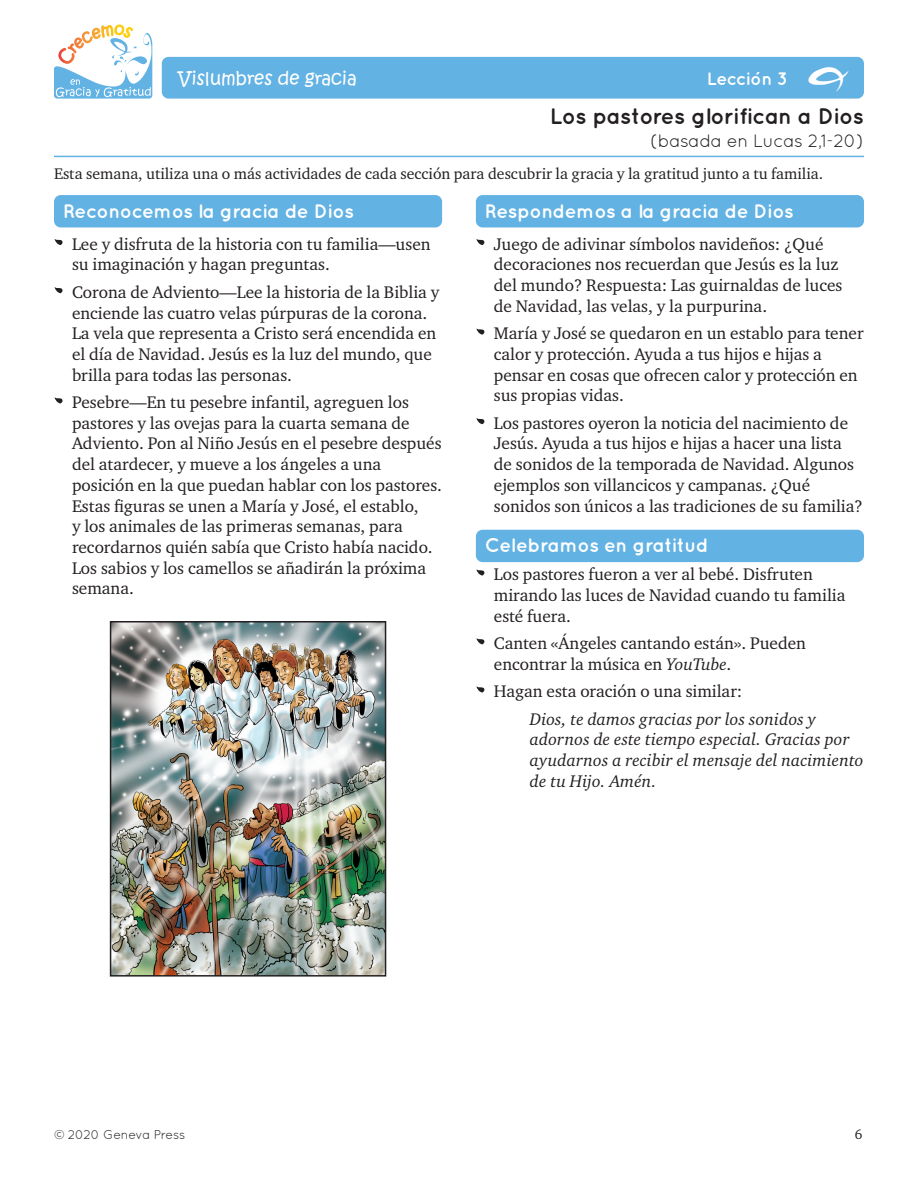
<style>
.page{position:relative;width:918px;height:1188px;background:#fff}
.page>*{position:absolute;margin:0;border:0;box-sizing:border-box;transform-origin:0 0}
.t1{font:60px "Growing Grace Gratitude";color:#231f20}
.t2{font:45px "Growing Grace Gratitude";color:#fff}
.t3{font:700 22.5px "Quicksand";letter-spacing:-.02em;color:#231f20}
.t4{font:700 19.5px "Quicksand";letter-spacing:-.02em;color:#fff}
.t5{font:18px "Quicksand";letter-spacing:-.02em;color:#231f20}
.t6{font:18px "Kristen Normal ITC Std";color:#fff}
.t7{font:700 18px "Quicksand";letter-spacing:-.03em;color:#fff}
.t8{font:17.25px/20.7px "Charter ITC Std";color:#231f20}
.t9{font:italic 17.25px/20.7px "Charter ITC Std";letter-spacing:.01em;color:#231f20}
.t10{font:15.75px "Charter ITC Std";color:#231f20}
.t11{font:13.5px "Charter ITC Std";color:#231f20}
.t12{font:12.75px "Quicksand";letter-spacing:-.02em;color:#231f20}
.s1{font-style:italic}
</style>
<div class="page">
<svg style="left:54px;top:25px;width:98px;height:74px"></svg>
<hr style="left:54px;top:156px;width:810px;height:1px;background:#62b2e3">
<div style="left:54px;top:195px;width:388px;height:32px;background:#62b2e3;border-radius:7px"></div>
<img style="left:113px;top:624px;width:270px;height:350px">
<div style="left:110px;top:621px;width:276px;height:356px;border:2px solid #231f20"></div>
<div style="left:476px;top:195px;width:388px;height:32px;background:#62b2e3;border-radius:7px"></div>
<div style="left:476px;top:530px;width:388px;height:32px;background:#62b2e3;border-radius:7px"></div>
<div style="left:162px;top:57px;width:702px;height:42px;background:#62b2e3;border-radius:7px"></div>
<p class="t6" style="left:178px;top:67px;width:180px">Vislumbres de gracia</p>
<p class="t7" style="left:707px;top:68px;width:82px">Lección 3</p>
<h2 class="t2" style="left:808px;top:60px;width:42px">E</h2>
<h3 class="t3" style="left:550px;top:102px;width:316px">Los pastores glorifican a Dios</h3>
<p class="t5" style="left:650px;top:130px;width:215px">(basada en Lucas 2,1-20)</p>
<p class="t10" style="left:54px;top:164px;width:771px">Esta semana, utiliza una o más actividades de cada sección para descubrir la gracia y la gratitud junto a tu familia.</p>
<p class="t4" style="left:63px;top:199px;width:292px">Reconocemos la gracia de Dios</p>
<h1 class="t1" style="left:54px;top:220px;width:11px">Z</h1>
<p class="t8" style="left:72px;top:233px;width:360px">Lee y disfruta de la historia con tu familia—usen su imaginación y hagan preguntas.</p>
<h1 class="t1" style="left:54px;top:268px;width:11px">Z</h1>
<p class="t8" style="left:72px;top:281px;width:369px">Corona de Adviento—Lee la historia de la Biblia y enciende las cuatro velas púrpuras de la corona.<br>La vela que representa a Cristo será encendida en el día de Navidad. Jesús es la luz del mundo, que brilla para todas las personas.</p>
<h1 class="t1" style="left:54px;top:378px;width:11px">Z</h1>
<p class="t8" style="left:72px;top:392px;width:372px">Pesebre—En tu pesebre infantil, agreguen los pastores y las ovejas para la cuarta semana de Adviento. Pon al Niño Jesús en el pesebre después del atardecer, y mueve a los ángeles a una posición en la que puedan hablar con los pastores.<br>Estas figuras se unen a María y José, el establo,<br>y los animales de las primeras semanas, para recordarnos quién sabía que Cristo había nacido.<br>Los sabios y los camellos se añadirán la próxima semana.</p>
<p class="t4" style="left:485px;top:199px;width:310px">Respondemos a la gracia de Dios</p>
<h1 class="t1" style="left:476px;top:220px;width:11px">Z</h1>
<p class="t8" style="left:494px;top:233px;width:350px">Juego de adivinar símbolos navideños: ¿Qué decoraciones nos recuerdan que Jesús es la luz del mundo? Respuesta: Las guirnaldas de luces de Navidad, las velas, y la purpurina.</p>
<h1 class="t1" style="left:476px;top:309px;width:11px">Z</h1>
<p class="t8" style="left:494px;top:323px;width:371px">María y José se quedaron en un establo para tener calor y protección. Ayuda a tus hijos e hijas a pensar en cosas que ofrecen calor y protección en sus propias vidas.</p>
<h1 class="t1" style="left:476px;top:399px;width:11px">Z</h1>
<p class="t8" style="left:494px;top:412px;width:370px">Los pastores oyeron la noticia del nacimiento de Jesús. Ayuda a tus hijos e hijas a hacer una lista de sonidos de la temporada de Navidad. Algunos ejemplos son villancicos y campanas. ¿Qué sonidos son únicos a las tradiciones de su familia?</p>
<p class="t4" style="left:485px;top:534px;width:225px">Celebramos en gratitud</p>
<h1 class="t1" style="left:476px;top:550px;width:11px">Z</h1>
<p class="t8" style="left:494px;top:564px;width:353px">Los pastores fueron a ver al bebé. Disfruten mirando las luces de Navidad cuando tu familia esté fuera.</p>
<h1 class="t1" style="left:476px;top:619px;width:11px">Z</h1>
<p class="t8" style="left:494px;top:632px;width:314px">Canten «Ángeles cantando están». Pueden encontrar la música en <span class="s1">YouTube</span>.</p>
<h1 class="t1" style="left:476px;top:667px;width:11px">Z</h1>
<p class="t8" style="left:494px;top:681px;width:250px">Hagan esta oración o una similar:</p>
<p class="t9" style="left:530px;top:708px;width:335px">Dios, te damos gracias por los sonidos y adornos de este tiempo especial. Gracias por ayudarnos a recibir el mensaje del nacimiento de tu Hijo. Amén.</p>
<p class="t12" style="left:54px;top:1128px;width:133px">© 2020 Geneva Press</p>
<p class="t11" style="left:855px;top:1126px;width:9px">6</p>
</div>
